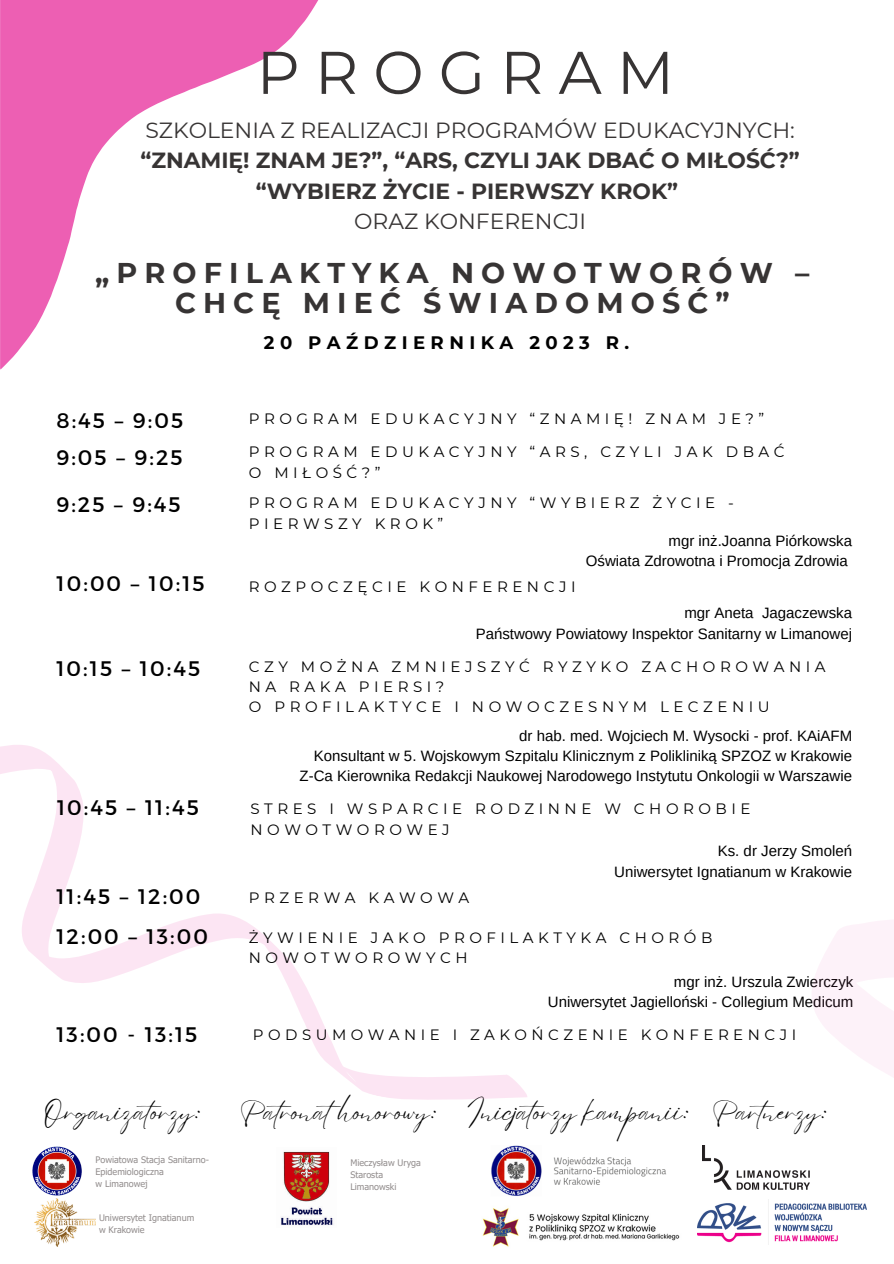
<style>
.page{position:relative;width:894px;height:1264px;background:#fff}
.page>*{position:absolute;margin:0;border:0;box-sizing:border-box;transform-origin:0 0}
.t1{font:60px "Montserrat";letter-spacing:.25em;color:#373434}
.t2{font:700 28.5px/30.5px "Montserrat";letter-spacing:.25em;color:#373434;text-align:center}
.t3{font:25.5px "Eyesome Script";color:#000}
.t4{font:700 21.9px "Montserrat";color:#373434}
.t5{font:21.9px "Montserrat";color:#373434}
.t6{font:21px "Montserrat";letter-spacing:.1em;color:#000}
.t7{font:700 18px "Montserrat";letter-spacing:.3em;color:#000}
.t8{font:15px "Arimo";color:#000}
.t9{font:15px/20.2px "Montserrat";letter-spacing:.3em;color:#000}
.t10{font:9px/12px "Tahoma";color:#938e8e}
</style>
<div class="page">
<img style="left:34px;top:1198px;width:61px;height:47px">
<img style="left:281px;top:1151px;width:53px;height:74px">
<img style="left:697px;top:1199px;width:169px;height:45px">
<img style="left:497px;top:1187px;width:39px;height:9px">
<img style="left:482px;top:1208px;width:198px;height:39px">
<img style="left:726px;top:1187px;width:82px;height:1px">
<svg style="left:0;top:0;width:319px;height:369px"></svg>
<svg style="left:0;top:745px;width:456px;height:355px"></svg>
<img style="left:33px;top:1146px;width:48px;height:49px">
<svg style="left:456px;top:920px;width:437px;height:267px"></svg>
<p class="t1" style="left:256px;top:36px;width:419px">PROGRAM</p>
<p class="t5" style="left:145px;top:117px;width:651px">SZKOLENIA Z REALIZACJI PROGRAMÓW EDUKACYJNYCH:</p>
<p class="t4" style="left:140px;top:147px;width:660px">“ZNAMIĘ! ZNAM JE?”, “ARS, CZYLI JAK DBAĆ O MIŁOŚĆ?”</p>
<p class="t4" style="left:256px;top:178px;width:423px">“WYBIERZ ŻYCIE - PIERWSZY KROK”</p>
<p class="t5" style="left:354px;top:208px;width:233px">ORAZ KONFERENCJI</p>
<p class="t2" style="left:95px;top:257px;width:715px">„PROFILAKTYKA NOWOTWORÓW –<br>CHCĘ MIEĆ ŚWIADOMOŚĆ”</p>
<p class="t6" style="left:56px;top:406px;width:128px">8:45 – 9:05</p>
<p class="t6" style="left:56px;top:443px;width:128px">9:05 – 9:25</p>
<p class="t6" style="left:56px;top:491px;width:126px">9:25 – 9:45</p>
<p class="t6" style="left:57px;top:570px;width:150px">10:00 – 10:15</p>
<p class="t6" style="left:56px;top:655px;width:145px">10:15 – 10:45</p>
<p class="t7" style="left:264px;top:331px;width:367px">20 PAŹDZIERNIKA 2023 R.</p>
<p class="t9" style="left:249px;top:408px;width:517px">PROGRAM EDUKACYJNY “ZNAMIĘ! ZNAM JE?”</p>
<p class="t9" style="left:249px;top:442px;width:537px">PROGRAM EDUKACYJNY “ARS, CZYLI JAK DBAĆ</p>
<p class="t9" style="left:249px;top:462px;width:133px">O MIŁOŚĆ?”</p>
<p class="t9" style="left:249px;top:493px;width:486px">PROGRAM EDUKACYJNY “WYBIERZ ŻYCIE -<br>PIERWSZY KROK”</p>
<p class="t9" style="left:249px;top:576px;width:328px">ROZPOCZĘCIE KONFERENCJI</p>
<p class="t8" style="left:668px;top:532px;width:185px">mgr inż.Joanna Piórkowska</p>
<p class="t8" style="left:585px;top:552px;width:263px">Oświata Zdrowotna i Promocja Zdrowia</p>
<p class="t8" style="left:684px;top:604px;width:169px">mgr Aneta Jagaczewska</p>
<p class="t8" style="left:475px;top:625px;width:378px">Państwowy Powiatowy Inspektor Sanitarny w Limanowej</p>
<p class="t9" style="left:249px;top:656px;width:578px">CZY MOŻNA ZMNIEJSZYĆ RYZYKO ZACHOROWANIA<br>NA RAKA PIERSI?</p>
<p class="t9" style="left:249px;top:696px;width:522px">O PROFILAKTYCE I NOWOCZESNYM LECZENIU</p>
<p class="t8" style="left:519px;top:727px;width:334px">dr hab. med. Wojciech M. Wysocki - prof. KAiAFM</p>
<p class="t8" style="left:314px;top:747px;width:539px">Konsultant w 5. Wojskowym Szpitalu Klinicznym z Polikliniką SPZOZ w Krakowie</p>
<p class="t8" style="left:299px;top:767px;width:554px">Z-Ca Kierownika Redakcji Naukowej Narodowego Instytutu Onkologii w Warszawie</p>
<p class="t6" style="left:57px;top:794px;width:143px">10:45 – 11:45</p>
<p class="t9" style="left:250px;top:798px;width:501px">STRES I WSPARCIE RODZINNE W CHOROBIE<br>NOWOTWOROWEJ</p>
<p class="t6" style="left:56px;top:883px;width:145px">11:45 – 12:00</p>
<p class="t6" style="left:56px;top:922px;width:153px">12:00 – 13:00</p>
<p class="t6" style="left:56px;top:1021px;width:142px">13:00 - 13:15</p>
<p class="t8" style="left:717px;top:842px;width:136px">Ks. dr Jerzy Smoleń</p>
<p class="t8" style="left:614px;top:863px;width:239px">Uniwersytet Ignatianum w Krakowie</p>
<p class="t9" style="left:249px;top:887px;width:222px">PRZERWA KAWOWA</p>
<p class="t9" style="left:249px;top:927px;width:465px">ŻYWIENIE JAKO PROFILAKTYKA CHORÓB<br>NOWOTWOROWYCH</p>
<p class="t8" style="left:673px;top:973px;width:181px">mgr inż. Urszula Zwierczyk</p>
<p class="t8" style="left:547px;top:993px;width:307px">Uniwersytet Jagielloński - Collegium Medicum</p>
<p class="t9" style="left:253px;top:1024px;width:544px">PODSUMOWANIE I ZAKOŃCZENIE KONFERENCJI</p>
<p class="t3" style="left:44px;top:1095px;width:159px">Organizatorzy:</p>
<p class="t3" style="left:240px;top:1095px;width:199px">Patronathonorowy:</p>
<p class="t10" style="left:95px;top:1153px;width:115px">Powiatowa Stacja Sanitarno-<br>Epidemiologiczna<br>w Limanowej</p>
<p class="t10" style="left:99px;top:1211px;width:97px">Uniwersytet Ignatianum w Krakowie</p>
<p class="t10" style="left:350px;top:1156px;width:72px">Mieczysław Uryga</p>
<p class="t10" style="left:350px;top:1168px;width:34px">Starosta</p>
<p class="t10" style="left:350px;top:1180px;width:47px">Limanowski</p>
<p class="t3" style="left:466px;top:1095px;width:224px">Inicjatorzy kampanii:</p>
<p class="t3" style="left:712px;top:1095px;width:117px">Partnerzy:</p>
</div>
